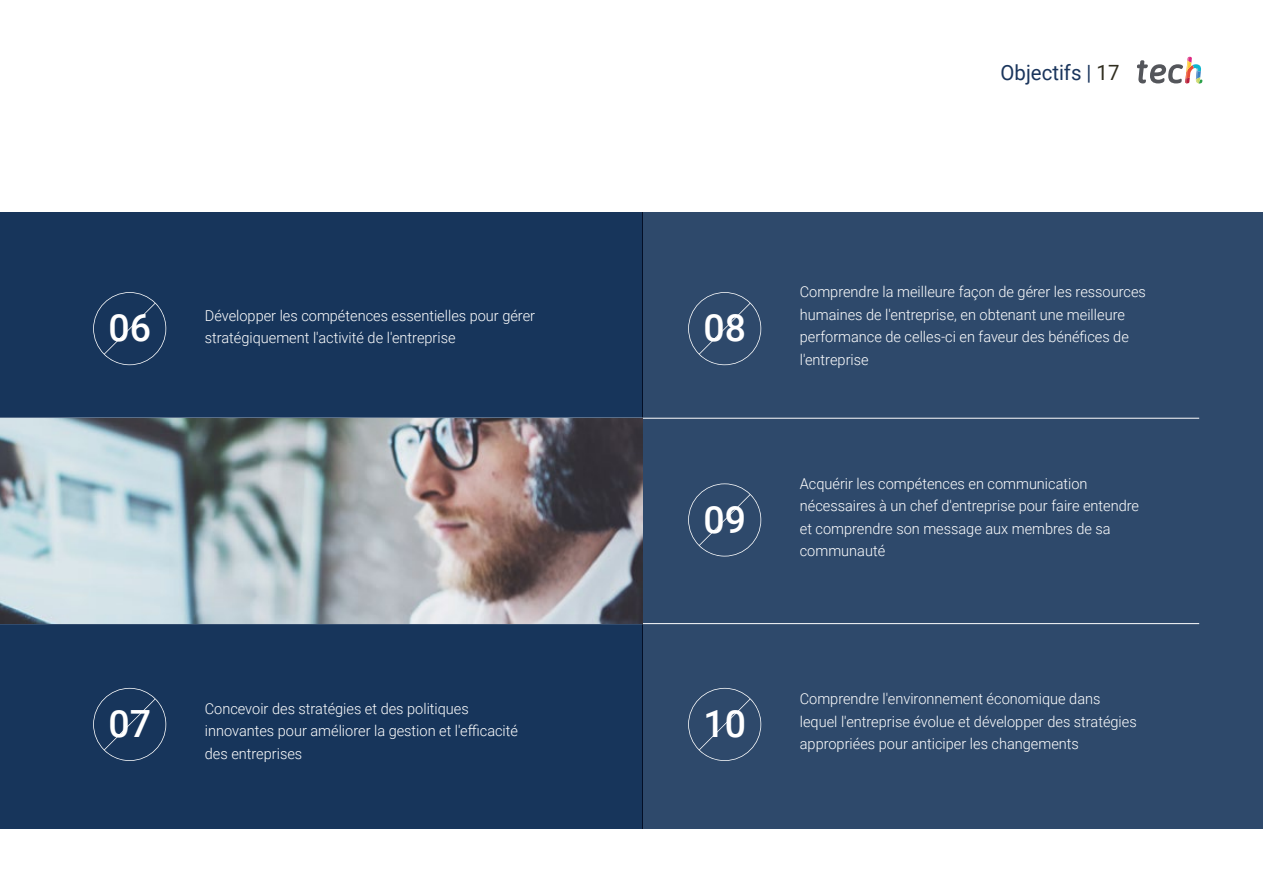
<style>
.page{position:relative;width:1263px;height:893px;background:#fff}
.page>*{position:absolute;margin:0;border:0;box-sizing:border-box;transform-origin:0 0}
.t1{font:500 37.5px "Roboto";color:#fff}
.t2{font:21px "Roboto";color:#1a355c}
.t3{font:300 15px/22.5px "Roboto";color:#fff}
.s1{color:#312e20}
</style>
<div class="page">
<div style="left:0;top:213px;width:642px;height:616px;background:#17355b"></div>
<div style="left:642px;top:213px;width:621px;height:616px;background:#2e496b"></div>
<svg style="left:93px;top:292px;width:73px;height:73px"></svg>
<svg style="left:93px;top:688px;width:73px;height:73px"></svg>
<svg style="left:688px;top:292px;width:73px;height:73px"></svg>
<svg style="left:1137px;top:57px;width:65px;height:27px"></svg>
<hr style="left:0;top:418px;width:1199px;height:1px;background:#fff">
<hr style="left:0;top:623px;width:1199px;height:1px;background:#fff">
<img style="left:0;top:418px;width:642px;height:206px">
<svg style="left:688px;top:483px;width:73px;height:73px"></svg>
<svg style="left:688px;top:688px;width:73px;height:73px"></svg>
<h1 class="t1" style="left:108px;top:302px;width:44px">06</h1>
<p class="t3" style="left:205px;top:304px;width:332px">Développer les compétences essentielles pour gérer</p>
<p class="t3" style="left:205px;top:326px;width:252px">stratégiquement l'activité de l'entreprise</p>
<h1 class="t1" style="left:108px;top:697px;width:44px">07</h1>
<p class="t3" style="left:205px;top:697px;width:315px">Concevoir des stratégies et des politiques innovantes pour améliorer la gestion et l'efficacité des entreprises</p>
<h2 class="t2" style="left:1000px;top:57px;width:120px">Objectifs | <span class="s1">17</span></h2>
<h1 class="t1" style="left:703px;top:302px;width:44px">08</h1>
<h1 class="t1" style="left:703px;top:493px;width:44px">09</h1>
<h1 class="t1" style="left:703px;top:697px;width:44px">10</h1>
<p class="t3" style="left:800px;top:280px;width:348px">Comprendre la meilleure façon de gérer les ressources humaines de l'entreprise, en obtenant une meilleure performance de celles-ci en faveur des bénéfices de l'entreprise</p>
<p class="t3" style="left:800px;top:471px;width:341px">Acquérir les compétences en communication nécessaires à un chef d'entreprise pour faire entendre et comprendre son message aux membres de sa communauté</p>
<p class="t3" style="left:800px;top:687px;width:338px">Comprendre l'environnement économique dans lequel l'entreprise évolue et développer des stratégies appropriées pour anticiper les changements</p>
</div>
